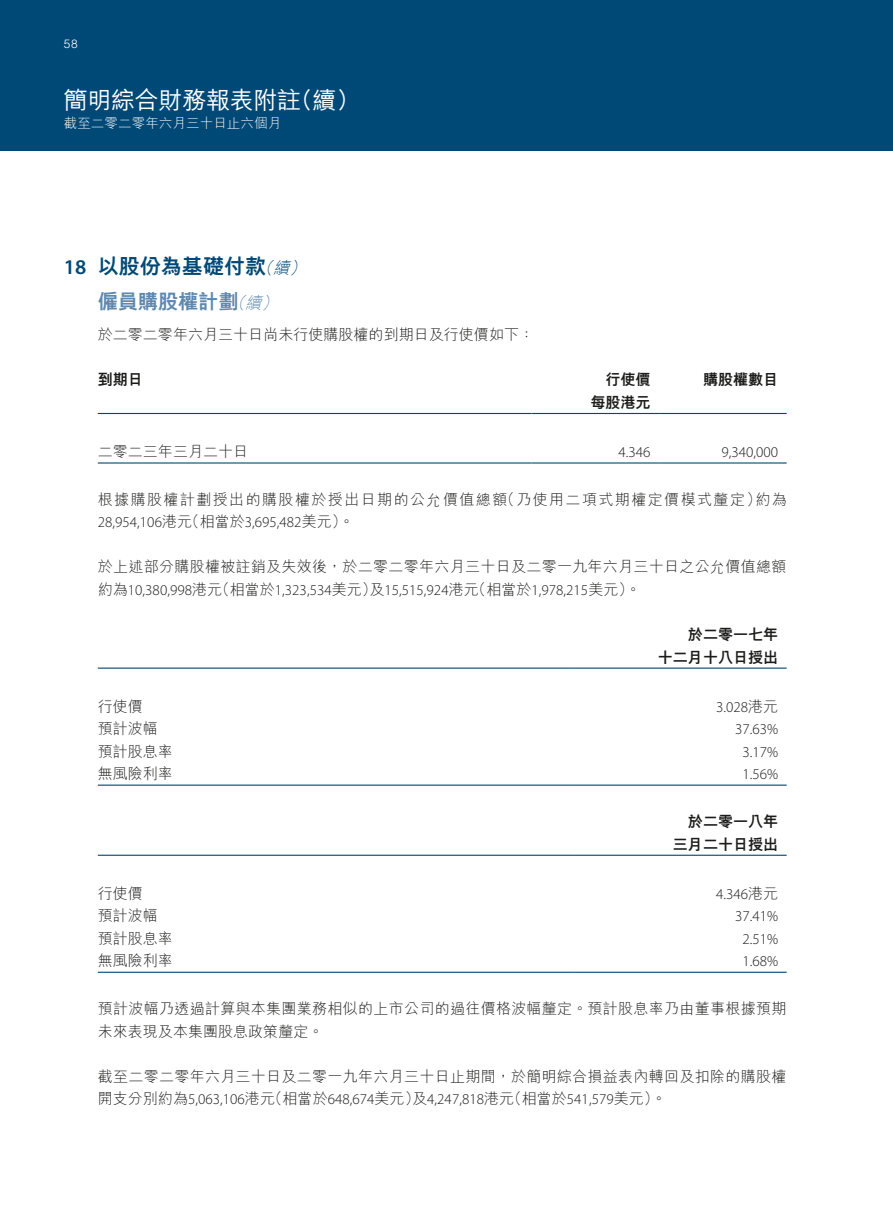
<style>
.page{position:relative;width:893px;height:1212px;background:#fff}
.page>*{position:absolute;margin:0;border:0;box-sizing:border-box;transform-origin:0 0}
.t1{font:500 24px "M Hei HK";letter-spacing:-.01em;color:#fff}
.t2{font:800 21px "M Hei HK";color:#004977}
.t3{font:800 20.25px "M Hei HK";letter-spacing:-.01em;color:#5f88ae}
.t4{font:300 15px/22.5px "M Hei HK";letter-spacing:.02em;color:#1c1c1b}
.t5{font:300 15px "Myriad Pro";letter-spacing:.005em;color:#1c1c1b}
.t6{font:300 15px "M Hei HK";letter-spacing:.095em;color:#1c1c1b}
.t7{font:800 15px/22.5px "M Hei HK";color:#1c1c1b;text-align:right}
.t8{font:300 13.5px "M Hei HK";letter-spacing:.005em;color:#fff}
.t9{font:300 12px "Helvetica LT Std";color:#fff}
.s1{font-family:"Myriad Pro";font-weight:600}
.s2{font-weight:300;font-style:italic;font-size:16.5px}
.s3{font-family:"M Hei HK"}
</style>
<div class="page">
<div style="left:0;top:0;width:893px;height:151px;background:#004977"></div>
<hr style="left:98px;top:413px;width:433px;height:1px;background:#004977">
<hr style="left:531px;top:413px;width:128px;height:1px;background:#004977">
<hr style="left:659px;top:413px;width:128px;height:1px;background:#004977">
<hr style="left:98px;top:462px;width:433px;height:1px;background:#004977">
<hr style="left:531px;top:462px;width:128px;height:1px;background:#004977">
<hr style="left:659px;top:462px;width:128px;height:1px;background:#004977">
<hr style="left:98px;top:667px;width:476px;height:2px;background:#004977">
<hr style="left:574px;top:667px;width:213px;height:2px;background:#004977">
<hr style="left:98px;top:784px;width:476px;height:2px;background:#004977">
<hr style="left:574px;top:784px;width:213px;height:2px;background:#004977">
<hr style="left:98px;top:855px;width:476px;height:1px;background:#004977">
<hr style="left:574px;top:855px;width:213px;height:1px;background:#004977">
<hr style="left:98px;top:972px;width:476px;height:1px;background:#004977">
<hr style="left:574px;top:972px;width:213px;height:1px;background:#004977">
<p class="t9" style="left:64px;top:36px;width:15px">58</p>
<h1 class="t1" style="left:64px;top:83px;width:298px">簡明綜合財務報表附註（續）</h1>
<p class="t8" style="left:64px;top:114px;width:219px">截至二零二零年六月三十日止六個月</p>
<h2 class="t2" style="left:64px;top:251px;width:249px"><span class="s1">18</span> 以股份為基礎付款<span class="s2">（續）</span></h2>
<h3 class="t3" style="left:98px;top:287px;width:187px">僱員購股權計劃<span class="s2">（續）</span></h3>
<p class="t4" style="left:98px;top:323px;width:438px">於二零二零年六月三十日尚未行使購股權的到期日及行使價如下：</p>
<p class="t7" style="left:98px;top:368px;width:47px">到期日</p>
<p class="t7" style="left:605px;top:368px;width:47px">行使價</p>
<p class="t7" style="left:703px;top:368px;width:77px">購股權數目</p>
<p class="t7" style="left:590px;top:390px;width:62px">每股港元</p>
<p class="t4" style="left:98px;top:440px;width:152px">二零二三年三月二十日</p>
<p class="t5" style="left:618px;top:443px;width:34px">4.346</p>
<p class="t5" style="left:721px;top:443px;width:58px">9,340,000</p>
<p class="t6" style="left:98px;top:489px;width:690px">根據購股權計劃授出的購股權於授出日期的公允價值總額（乃使用二項式期權定價模式釐定）約為</p>
<p class="t5" style="left:98px;top:513px;width:258px">28,954,106<span class="s3">港元（相當於</span>3,695,482<span class="s3">美元）。</span></p>
<p class="t4" style="left:98px;top:555px;width:690px">於上述部分購股權被註銷及失效後，於二零二零年六月三十日及二零一九年六月三十日之公允價值總額</p>
<p class="t5" style="left:98px;top:581px;width:545px"><span class="s3">約為</span>10,380,998<span class="s3">港元（相當於</span>1,323,534<span class="s3">美元）及</span>15,515,924<span class="s3">港元（相當於</span>1,978,215<span class="s3">美元）。</span></p>
<p class="t7" style="left:658px;top:622px;width:122px">於二零一七年<br>十二月十八日授出</p>
<p class="t4" style="left:98px;top:694px;width:47px">行使價</p>
<p class="t5" style="left:716px;top:698px;width:64px">3.028<span class="s3">港元</span></p>
<p class="t4" style="left:98px;top:717px;width:62px">預計波幅</p>
<p class="t5" style="left:735px;top:720px;width:45px">37.63%</p>
<p class="t4" style="left:98px;top:739px;width:77px">預計股息率</p>
<p class="t5" style="left:742px;top:743px;width:37px">3.17%</p>
<p class="t4" style="left:98px;top:762px;width:77px">無風險利率</p>
<p class="t5" style="left:742px;top:765px;width:37px">1.56%</p>
<p class="t7" style="left:673px;top:809px;width:107px">於二零一八年三月二十日授出</p>
<p class="t4" style="left:98px;top:881px;width:47px">行使價</p>
<p class="t5" style="left:716px;top:885px;width:64px">4.346<span class="s3">港元</span></p>
<p class="t4" style="left:98px;top:904px;width:62px">預計波幅</p>
<p class="t5" style="left:735px;top:907px;width:45px">37.41%</p>
<p class="t4" style="left:98px;top:926px;width:77px">預計股息率</p>
<p class="t5" style="left:742px;top:930px;width:37px">2.51%</p>
<p class="t4" style="left:98px;top:949px;width:77px">無風險利率</p>
<p class="t5" style="left:742px;top:952px;width:37px">1.68%</p>
<p class="t4" style="left:98px;top:997px;width:690px">預計波幅乃透過計算與本集團業務相似的上市公司的過往價格波幅釐定。預計股息率乃由董事根據預期未來表現及本集團股息政策釐定。</p>
<p class="t4" style="left:98px;top:1064px;width:690px">截至二零二零年六月三十日及二零一九年六月三十日止期間，於簡明綜合損益表內轉回及扣除的購股權</p>
<p class="t5" style="left:98px;top:1090px;width:570px"><span class="s3">開支分別約為</span>5,063,106<span class="s3">港元（相當於</span>648,674<span class="s3">美元）及</span>4,247,818<span class="s3">港元（相當於</span>541,579<span class="s3">美元）。</span></p>
</div>
